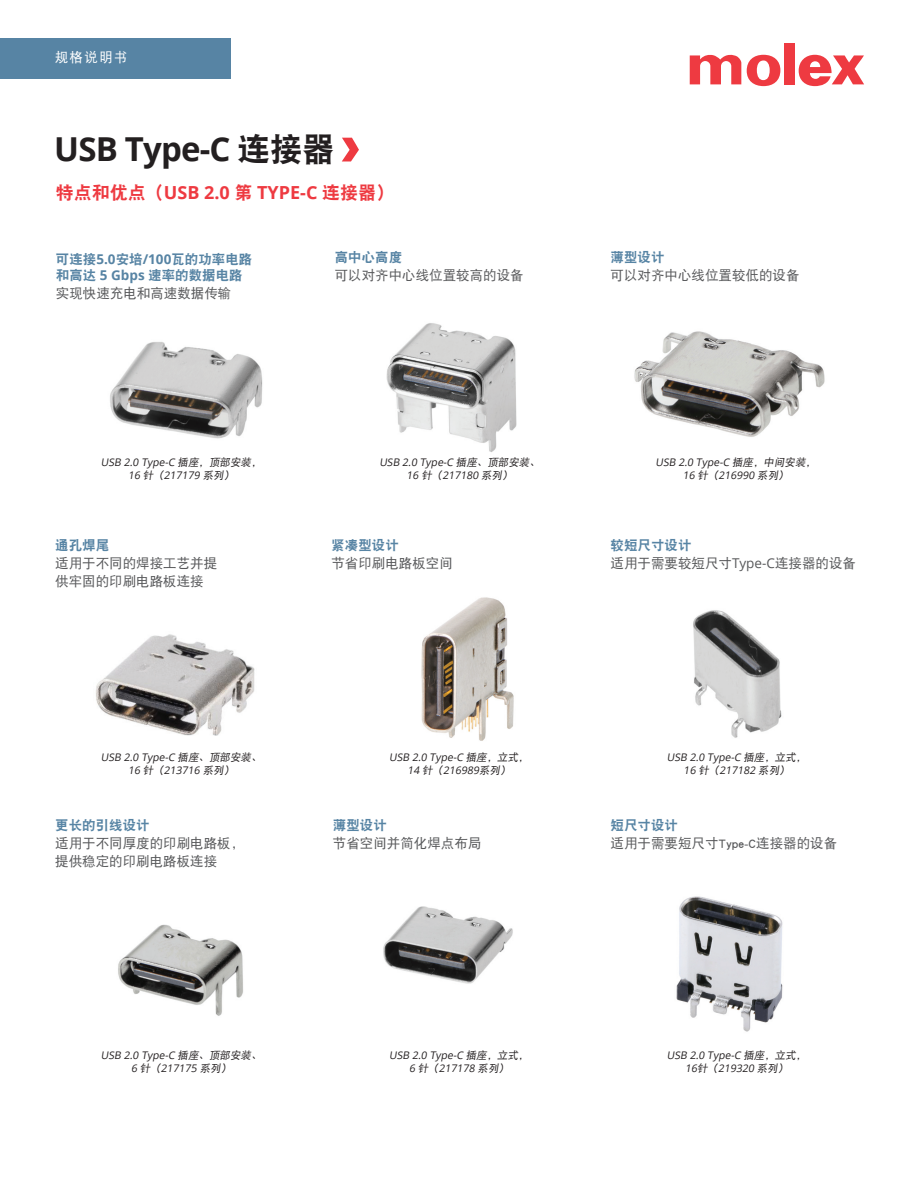
<style>
.page{position:relative;width:918px;height:1188px;background:#fff}
.page>*{position:absolute;margin:0;border:0;box-sizing:border-box;transform-origin:0 0}
.t1{font:700 33px "Open Sans";letter-spacing:-.025em;color:#231f20}
.t2{font:700 18px "Open Sans";color:#ee3a41}
.t3{font:13.5px/18px "DFP Hei W5";color:#57585a}
.t4{font:13.5px/16.5px "DFP Hei W9";color:#5784a4}
.t5{font:13.5px "DFP Hei W5";letter-spacing:.1em;color:#fff}
.t6{font:italic 10.5px/13.5px "Open Sans";color:#231f20;text-align:center}
.s1{font-family:"DFP Hei W9";font-weight:400}
.s2{font-family:"Open Sans";font-weight:700}
.s3{font-family:"DFP Hei W5"}
.s4{font-family:"Open Sans"}
</style>
<div class="page">
<img style="left:421px;top:597px;width:93px;height:144px">
<img style="left:386px;top:323px;width:131px;height:129px">
<img style="left:110px;top:342px;width:153px;height:97px">
<img style="left:96px;top:634px;width:159px;height:101px">
<img style="left:634px;top:331px;width:191px;height:106px">
<img style="left:693px;top:610px;width:89px;height:128px">
<img style="left:383px;top:906px;width:130px;height:78px">
<img style="left:118px;top:924px;width:125px;height:92px">
<img style="left:676px;top:896px;width:107px;height:136px">
<div style="left:0;top:38px;width:231px;height:41px;background:#5784a4"></div>
<div style="left:784px;top:43px;width:10px;height:41px;background:#ee3a41"></div>
<svg style="left:747px;top:55px;width:33px;height:31px"></svg>
<svg style="left:690px;top:54px;width:51px;height:30px"></svg>
<svg style="left:799px;top:55px;width:65px;height:31px"></svg>
<svg style="left:342px;top:138px;width:17px;height:23px"></svg>
<p class="t5" style="left:55px;top:50px;width:74px">规格说明书</p>
<h1 class="t1" style="left:54px;top:126px;width:282px">USB Type-C <span class="s1">连接器</span></h1>
<h2 class="t2" style="left:56px;top:179px;width:340px"><span class="s1">特点和优点（</span>USB 2.0 <span class="s1">第</span> TYPE-C <span class="s1">连接器）</span></h2>
<p class="t4" style="left:56px;top:250px;width:198px">可连接<span class="s2">5.0</span>安培<span class="s2">/100</span>瓦的功率电路和高达 <span class="s2">5 Gbps</span> 速率的数据电路</p>
<p class="t3" style="left:56px;top:284px;width:177px">实现快速充电和高速数据传输</p>
<p class="t4" style="left:335px;top:248px;width:69px">高中心高度</p>
<p class="t3" style="left:335px;top:266px;width:190px">可以对齐中心线位置较高的设备</p>
<p class="t4" style="left:611px;top:248px;width:55px">薄型设计</p>
<p class="t3" style="left:611px;top:266px;width:191px">可以对齐中心线位置较低的设备</p>
<p class="t6" style="left:101px;top:455px;width:164px">USB 2.0 Type-C <span class="s3">插座，顶部安装，<br></span>16 <span class="s3">针（</span>217179 <span class="s3">系列）</span></p>
<p class="t6" style="left:379px;top:455px;width:164px">USB 2.0 Type-C <span class="s3">插座、顶部安装、<br></span>16 <span class="s3">针（</span>217180 <span class="s3">系列）</span></p>
<p class="t6" style="left:655px;top:455px;width:164px">USB 2.0 Type-C <span class="s3">插座，中间安装，<br></span>16 <span class="s3">针（</span>216990 <span class="s3">系列）</span></p>
<p class="t4" style="left:55px;top:537px;width:55px">通孔焊尾</p>
<p class="t3" style="left:55px;top:554px;width:163px">适用于不同的焊接工艺并提供牢固的印刷电路板连接</p>
<p class="t4" style="left:331px;top:537px;width:69px">紧凑型设计</p>
<p class="t3" style="left:331px;top:554px;width:123px">节省印刷电路板空间</p>
<p class="t4" style="left:611px;top:537px;width:82px">较短尺寸设计</p>
<p class="t3" style="left:611px;top:554px;width:247px">适用于需要较短尺寸<span class="s4">Type-C</span>连接器的设备</p>
<p class="t6" style="left:101px;top:750px;width:164px">USB 2.0 Type-C <span class="s3">插座、顶部安装、<br></span>16 <span class="s3">针（</span>213716 <span class="s3">系列）</span></p>
<p class="t6" style="left:389px;top:750px;width:143px">USB 2.0 Type-C <span class="s3">插座，立式，<br></span>14 <span class="s3">针（</span>216989<span class="s3">系列）</span></p>
<p class="t6" style="left:667px;top:750px;width:143px">USB 2.0 Type-C <span class="s3">插座，立式，<br></span>16 <span class="s3">针（</span>217182 <span class="s3">系列）</span></p>
<p class="t4" style="left:55px;top:817px;width:96px">更长的引线设计</p>
<p class="t3" style="left:55px;top:834px;width:190px">适用于不同厚度的印刷电路板，提供稳定的印刷电路板连接</p>
<p class="t4" style="left:333px;top:817px;width:56px">薄型设计</p>
<p class="t3" style="left:333px;top:834px;width:150px">节省空间并简化焊点布局</p>
<p class="t4" style="left:611px;top:817px;width:69px">短尺寸设计</p>
<p class="t3" style="left:611px;top:834px;width:228px">适用于需要短尺寸Type-C连接器的设备</p>
<p class="t6" style="left:101px;top:1048px;width:164px">USB 2.0 Type-C <span class="s3">插座、顶部安装、<br></span>6 <span class="s3">针（</span>217175 <span class="s3">系列）</span></p>
<p class="t6" style="left:389px;top:1048px;width:143px">USB 2.0 Type-C <span class="s3">插座，立式，<br></span>6 <span class="s3">针（</span>217178 <span class="s3">系列）</span></p>
<p class="t6" style="left:667px;top:1048px;width:143px">USB 2.0 Type-C <span class="s3">插座，立式，<br></span>16<span class="s3">针（</span>219320 <span class="s3">系列）</span></p>
</div>
